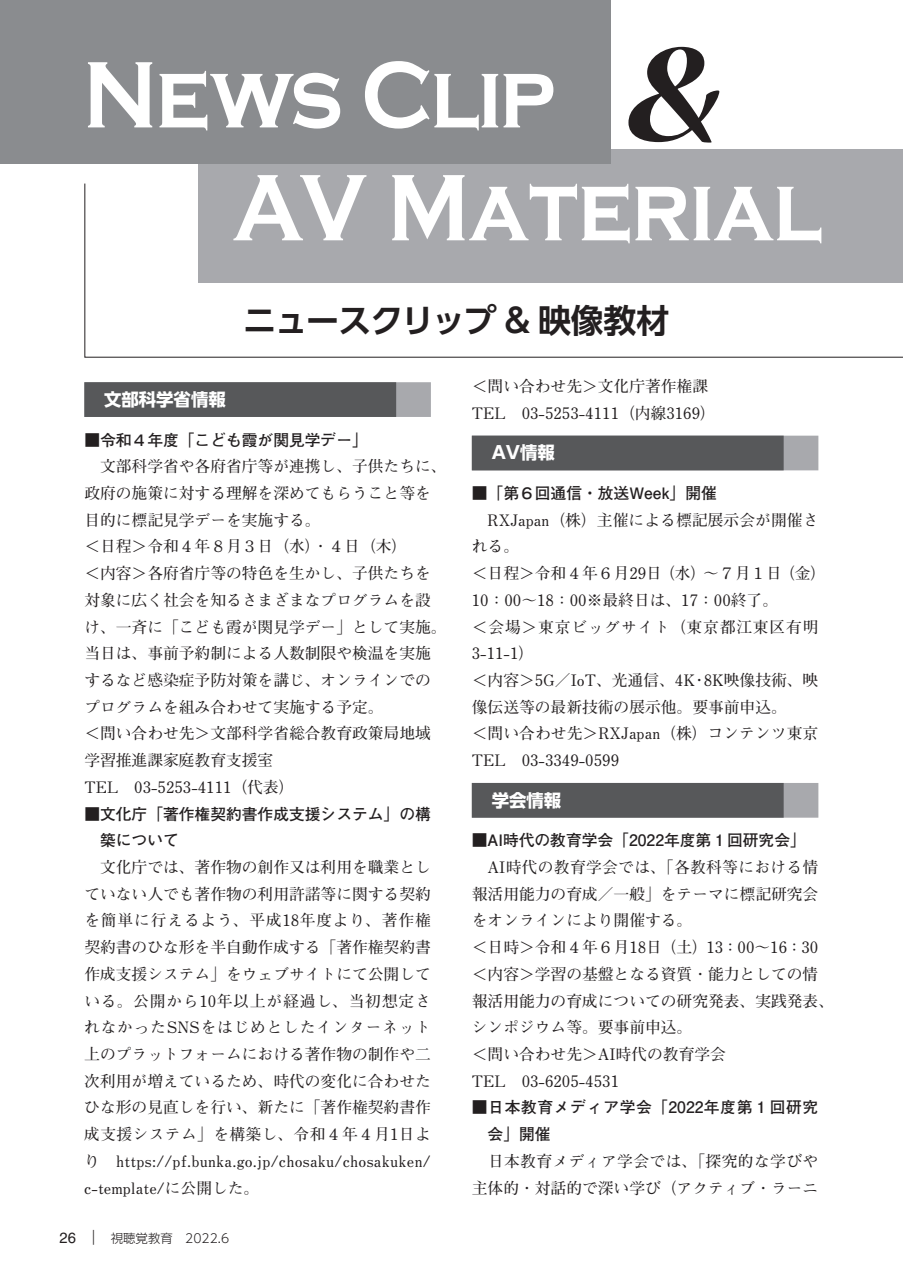
<style>
.page{position:relative;width:903px;height:1275px;background:#fff}
.page>*{position:absolute;margin:0;border:0;box-sizing:border-box;transform-origin:0 0}
.t1{font:700 97.83px/112.9px "Copperplate Gothic";letter-spacing:-.01em;color:#fff;scale:.88 1}
.t2{font:700 32.9px "UD Shin Go Pro De";letter-spacing:-.035em;color:#231f20}
.t3{font:700 17.32px "UD Shin Go Pro";color:#fff}
.t4{font:700 15.75px/26.8px "Futo Min A101 Pro";color:#231f20}
.t5{font:700 15.75px/26.8px "Futo Go B101 Pr 6";color:#231f20}
.t6{font:700 15.75px/26.8px "Futo Min A101 Pro";letter-spacing:.025em;color:#231f20}
.t7{font:700 15.75px/26.8px "Futo Go B101 Pr 6";letter-spacing:.045em;color:#231f20}
.t8{font:300 12.42px "UD Shin Go Pro";color:#231f20}
.s1{font-family:"Nueva Std";font-style:italic;font-stretch:condensed;font-size:157.67px;color:#231f20}
.s2{font-family:"Helvetica LT Std";font-weight:400;font-size:14.88px}
.s3{font-family:"Shin Go Pro";font-size:14.88px}
</style>
<div class="page">
<div style="left:198px;top:149px;width:705px;height:134px;background:#a8a9ad"></div>
<div style="left:0;top:0;width:610px;height:164px;background:#8a8c8f"></div>
<svg style="left:84px;top:183px;width:819px;height:175px"></svg>
<div style="left:84px;top:382px;width:347px;height:35px;background:#a8a9ad"></div>
<div style="left:84px;top:382px;width:312px;height:35px;background:#57585a"></div>
<div style="left:472px;top:436px;width:346px;height:34px;background:#a8a9ad"></div>
<div style="left:472px;top:436px;width:312px;height:34px;background:#57585a"></div>
<div style="left:472px;top:783px;width:346px;height:35px;background:#a8a9ad"></div>
<div style="left:472px;top:783px;width:312px;height:35px;background:#57585a"></div>
<h1 class="t1" style="left:233px;top:40px;width:671px;text-indent:-150px">News Clip <span class="s1">&amp;<br></span>AV Material</h1>
<h2 class="t2" style="left:243px;top:293px;width:428px">ニュースクリップ &amp; 映像教材</h2>
<p class="t3" style="left:104px;top:385px;width:123px">文部科学省情報</p>
<p class="t5" style="left:84px;top:426px;width:285px">■令和４年度「こども霞が関見学デー」</p>
<p class="t4" style="left:84px;top:451px;width:364px">　文部科学省や各府省庁等が連携し、子供たちに、政府の施策に対する理解を深めてもらうこと等を目的に標記見学デーを実施する。<br>＜日程＞令和４年８月３日（水）・４日（木）<br>＜内容＞各府省庁等の特色を生かし、子供たちを対象に広く社会を知るさまざまなプログラムを設け、一斉に「こども霞が関見学デー」として実施。当日は、事前予約制による人数制限や検温を実施するなど感染症予防対策を講じ、オンラインでのプログラムを組み合わせて実施する予定。<br>＜問い合わせ先＞文部科学省総合教育政策局地域学習推進課家庭教育支援室<br>TEL　03-5253-4111（代表）</p>
<p class="t5" style="left:100px;top:800px;width:332px;text-indent:-16px">■文化庁「著作権契約書作成支援システム」の構築について</p>
<p class="t4" style="left:84px;top:852px;width:348px;text-align:justify">　文化庁では、著作物の創作又は利用を職業としていない人でも著作物の利用許諾等に関する契約を簡単に行えるよう、平成18年度より、著作権契約書のひな形を半自動作成する「著作権契約書作成支援システム」をウェブサイトにて公開している。公開から10年以上が経過し、当初想定されなかったSNSをはじめとしたインターネット上のプラットフォームにおける著作物の制作や二次利用が増えているため、時代の変化に合わせたひな形の見直しを行い、新たに「著作権契約書作成支援システム」を構築し、令和４年４月1日より https://pf.bunka.go.jp/chosaku/chosakuken/ c-template/に公開した。</p>
<p class="t8" style="left:60px;top:1228px;width:171px"><span class="s2">26</span> <span class="s3">｜</span> 視聴覚教育　2022.6</p>
<p class="t4" style="left:472px;top:371px;width:246px">＜問い合わせ先＞文化庁著作権課<br>TEL　03-5253-4111（内線3169）</p>
<p class="t3" style="left:492px;top:439px;width:65px">AV情報</p>
<p class="t5" style="left:472px;top:479px;width:247px">■「第６回通信・放送Week」開催</p>
<p class="t4" style="left:472px;top:504px;width:356px">　RXJapan（株）主催による標記展示会が開催される。<br>＜日程＞令和４年６月29日（水）～７月１日（金）<br>10：00～18：00※最終日は、17：00終了。<br>＜会場＞東京ビッグサイト（東京都江東区有明<br>3-11-1）<br>＜内容＞5G／IoT、光通信、4K・8K映像技術、映像伝送等の最新技術の展示他。要事前申込。<br>＜問い合わせ先＞RXJapan（株）コンテンツ東京<br>TEL　03-3349-0599</p>
<p class="t3" style="left:492px;top:786px;width:71px">学会情報</p>
<p class="t5" style="left:472px;top:826px;width:335px">■AI時代の教育学会「2022年度第１回研究会」</p>
<p class="t4" style="left:472px;top:852px;width:364px">　AI時代の教育学会では、「各教科等における情報活用能力の育成／一般」をテーマに標記研究会をオンラインにより開催する。<br>＜日時＞令和４年６月18日（土）13：00～16：30＜内容＞学習の基盤となる資質・能力としての情報活用能力の育成についての研究発表、実践発表、シンポジウム等。要事前申込。<br>＜問い合わせ先＞AI時代の教育学会<br>TEL　03-6205-4531</p>
<p class="t7" style="left:488px;top:1093px;width:332px;text-indent:-16px">■日本教育メディア学会「2022年度第１回研究会」開催</p>
<p class="t6" style="left:472px;top:1145px;width:348px">　日本教育メディア学会では、「探究的な学びや主体的・対話的で深い学び（アクティブ・ラーニ</p>
</div>
